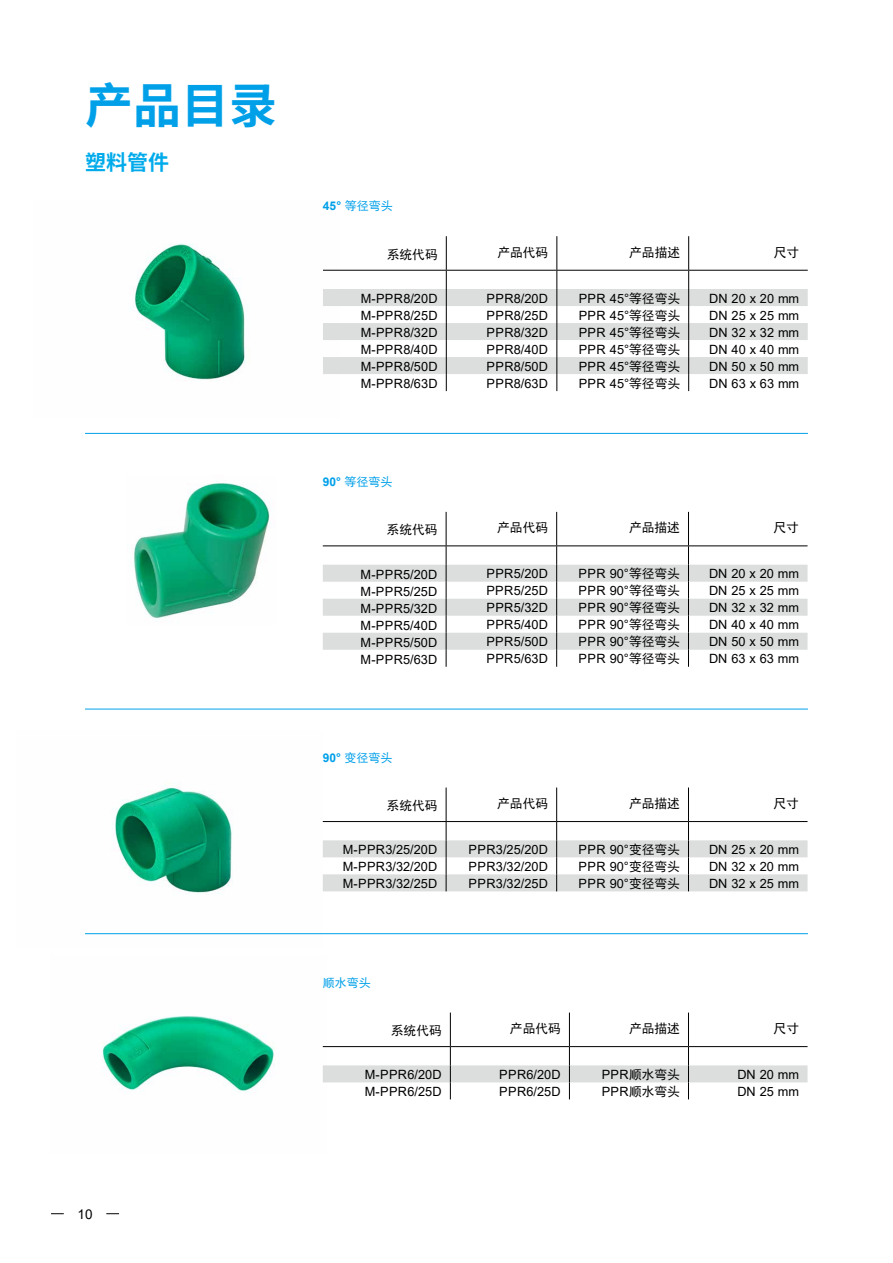
<style>
.page{position:relative;width:893px;height:1263px;background:#fff}
.page>*{position:absolute;margin:0;border:0;box-sizing:border-box;transform-origin:0 0}
.t1{font:700 48px "Noto Sans Hans";color:#00a0e9}
.t2{font:700 21px "Noto Sans Hans";color:#00abeb}
.t3{font:13.5px "Arial";color:#000}
.t4{font:12.75px "Arial";letter-spacing:.02em;color:#000}
.t5{font:12.75px "Sim Hei";color:#000}
.t6{font:12px "Sim Hei";color:#00a0e9}
.s1{font-family:"Arial";font-weight:700}
.s2{font-family:"Sim Hei"}
.s3{font-family:"Arial"}
</style>
<div class="page">
<svg style="left:106px;top:1213px;width:13px;height:1px"></svg>
<svg style="left:51px;top:1213px;width:13px;height:1px"></svg>
<img style="left:85px;top:784px;width:237px;height:151px">
<img style="left:130px;top:243px;width:209px;height:138px">
<hr style="left:446px;top:512px;width:1px;height:33px;background:#000">
<hr style="left:556px;top:512px;width:1px;height:33px;background:#000">
<hr style="left:688px;top:512px;width:1px;height:33px;background:#000">
<hr style="left:323px;top:545px;width:123px;height:1px;background:#000">
<hr style="left:446px;top:545px;width:111px;height:1px;background:#000">
<hr style="left:557px;top:545px;width:131px;height:1px;background:#000">
<hr style="left:688px;top:545px;width:119px;height:1px;background:#000">
<svg style="left:323px;top:546px;width:484px;height:121px"></svg>
<hr style="left:446px;top:236px;width:1px;height:34px;background:#000">
<hr style="left:556px;top:236px;width:1px;height:34px;background:#000">
<hr style="left:688px;top:236px;width:1px;height:34px;background:#000">
<hr style="left:323px;top:270px;width:123px;height:1px;background:#000">
<hr style="left:446px;top:270px;width:111px;height:1px;background:#000">
<hr style="left:557px;top:270px;width:132px;height:1px;background:#000">
<hr style="left:689px;top:270px;width:119px;height:1px;background:#000">
<svg style="left:323px;top:271px;width:485px;height:120px"></svg>
<hr style="left:85px;top:433px;width:723px;height:1px;background:#00a0e9">
<hr style="left:85px;top:709px;width:723px;height:1px;background:#00a0e9">
<hr style="left:85px;top:933px;width:723px;height:1px;background:#00a0e9">
<hr style="left:446px;top:787px;width:1px;height:34px;background:#000">
<hr style="left:556px;top:787px;width:1px;height:34px;background:#000">
<hr style="left:688px;top:787px;width:1px;height:34px;background:#000">
<hr style="left:323px;top:821px;width:123px;height:1px;background:#000">
<hr style="left:446px;top:821px;width:111px;height:1px;background:#000">
<hr style="left:557px;top:821px;width:131px;height:1px;background:#000">
<hr style="left:688px;top:821px;width:119px;height:1px;background:#000">
<svg style="left:323px;top:822px;width:484px;height:69px"></svg>
<img style="left:102px;top:1016px;width:221px;height:77px">
<hr style="left:450px;top:1012px;width:1px;height:34px;background:#000">
<hr style="left:569px;top:1012px;width:1px;height:34px;background:#000">
<hr style="left:688px;top:1012px;width:1px;height:34px;background:#000">
<hr style="left:323px;top:1046px;width:127px;height:1px;background:#000">
<hr style="left:450px;top:1046px;width:119px;height:1px;background:#000">
<hr style="left:569px;top:1046px;width:119px;height:1px;background:#000">
<hr style="left:688px;top:1046px;width:119px;height:1px;background:#000">
<svg style="left:323px;top:1047px;width:484px;height:52px"></svg>
<img style="left:133px;top:483px;width:137px;height:136px">
<h1 class="t1" style="left:85px;top:79px;width:193px">产品目录</h1>
<h2 class="t2" style="left:85px;top:150px;width:85px">塑料管件</h2>
<p class="t3" style="left:78px;top:1204px;width:17px">10</p>
<p class="t6" style="left:323px;top:200px;width:71px"><span class="s1">45°</span> 等径弯头</p>
<p class="t5" style="left:387px;top:248px;width:52px">系统代码</p>
<p class="t5" style="left:497px;top:246px;width:52px">产品代码</p>
<p class="t5" style="left:629px;top:246px;width:52px">产品描述</p>
<p class="t5" style="left:774px;top:246px;width:27px">尺寸</p>
<p class="t4" style="left:361px;top:290px;width:78px">M-PPR8/20D</p>
<p class="t4" style="left:487px;top:289px;width:63px">PPR8/20D</p>
<p class="t4" style="left:579px;top:289px;width:103px">PPR 45°<span class="s2">等径弯头</span></p>
<p class="t4" style="left:709px;top:289px;width:91px">DN 20 x 20 mm</p>
<p class="t4" style="left:361px;top:307px;width:78px">M-PPR8/25D</p>
<p class="t4" style="left:487px;top:306px;width:63px">PPR8/25D</p>
<p class="t4" style="left:579px;top:306px;width:103px">PPR 45°<span class="s2">等径弯头</span></p>
<p class="t4" style="left:709px;top:306px;width:91px">DN 25 x 25 mm</p>
<p class="t4" style="left:361px;top:324px;width:78px">M-PPR8/32D</p>
<p class="t4" style="left:487px;top:323px;width:63px">PPR8/32D</p>
<p class="t4" style="left:579px;top:323px;width:103px">PPR 45°<span class="s2">等径弯头</span></p>
<p class="t4" style="left:709px;top:323px;width:91px">DN 32 x 32 mm</p>
<p class="t4" style="left:361px;top:341px;width:78px">M-PPR8/40D</p>
<p class="t4" style="left:487px;top:340px;width:63px">PPR8/40D</p>
<p class="t4" style="left:579px;top:340px;width:103px">PPR 45°<span class="s2">等径弯头</span></p>
<p class="t4" style="left:709px;top:340px;width:91px">DN 40 x 40 mm</p>
<p class="t4" style="left:361px;top:358px;width:78px">M-PPR8/50D</p>
<p class="t4" style="left:487px;top:357px;width:63px">PPR8/50D</p>
<p class="t4" style="left:579px;top:357px;width:103px">PPR 45°<span class="s2">等径弯头</span></p>
<p class="t4" style="left:709px;top:357px;width:91px">DN 50 x 50 mm</p>
<p class="t4" style="left:361px;top:375px;width:78px">M-PPR8/63D</p>
<p class="t4" style="left:487px;top:374px;width:63px">PPR8/63D</p>
<p class="t4" style="left:579px;top:374px;width:103px">PPR 45°<span class="s2">等径弯头</span></p>
<p class="t4" style="left:709px;top:374px;width:91px">DN 63 x 63 mm</p>
<p class="t6" style="left:323px;top:476px;width:71px"><span class="s1">90°</span> 等径弯头</p>
<p class="t5" style="left:387px;top:523px;width:52px">系统代码</p>
<p class="t5" style="left:497px;top:521px;width:52px">产品代码</p>
<p class="t5" style="left:629px;top:521px;width:52px">产品描述</p>
<p class="t5" style="left:774px;top:521px;width:27px">尺寸</p>
<p class="t4" style="left:360px;top:565px;width:78px">M-PPR5/20D</p>
<p class="t4" style="left:486px;top:565px;width:63px">PPR5/20D</p>
<p class="t4" style="left:578px;top:565px;width:103px">PPR 90°<span class="s2">等径弯头</span></p>
<p class="t4" style="left:709px;top:565px;width:91px">DN 20 x 20 mm</p>
<p class="t4" style="left:360px;top:582px;width:78px">M-PPR5/25D</p>
<p class="t4" style="left:486px;top:582px;width:63px">PPR5/25D</p>
<p class="t4" style="left:578px;top:582px;width:103px">PPR 90°<span class="s2">等径弯头</span></p>
<p class="t4" style="left:709px;top:582px;width:91px">DN 25 x 25 mm</p>
<p class="t4" style="left:360px;top:599px;width:78px">M-PPR5/32D</p>
<p class="t4" style="left:486px;top:599px;width:63px">PPR5/32D</p>
<p class="t4" style="left:578px;top:599px;width:103px">PPR 90°<span class="s2">等径弯头</span></p>
<p class="t4" style="left:709px;top:599px;width:91px">DN 32 x 32 mm</p>
<p class="t4" style="left:360px;top:616px;width:78px">M-PPR5/40D</p>
<p class="t4" style="left:486px;top:616px;width:63px">PPR5/40D</p>
<p class="t4" style="left:578px;top:616px;width:103px">PPR 90°<span class="s2">等径弯头</span></p>
<p class="t4" style="left:709px;top:616px;width:91px">DN 40 x 40 mm</p>
<p class="t4" style="left:360px;top:633px;width:78px">M-PPR5/50D</p>
<p class="t4" style="left:486px;top:633px;width:63px">PPR5/50D</p>
<p class="t4" style="left:578px;top:633px;width:103px">PPR 90°<span class="s2">等径弯头</span></p>
<p class="t4" style="left:709px;top:633px;width:91px">DN 50 x 50 mm</p>
<p class="t4" style="left:360px;top:650px;width:78px">M-PPR5/63D</p>
<p class="t4" style="left:486px;top:650px;width:63px">PPR5/63D</p>
<p class="t4" style="left:578px;top:650px;width:103px">PPR 90°<span class="s2">等径弯头</span></p>
<p class="t4" style="left:709px;top:650px;width:91px">DN 63 x 63 mm</p>
<p class="t6" style="left:323px;top:751px;width:71px"><span class="s1">90°</span> 变径弯头</p>
<p class="t5" style="left:387px;top:799px;width:52px">系统代码</p>
<p class="t5" style="left:497px;top:797px;width:52px">产品代码</p>
<p class="t5" style="left:629px;top:797px;width:52px">产品描述</p>
<p class="t5" style="left:774px;top:797px;width:27px">尺寸</p>
<p class="t4" style="left:343px;top:841px;width:96px">M-PPR3/25/20D</p>
<p class="t4" style="left:469px;top:841px;width:81px">PPR3/25/20D</p>
<p class="t4" style="left:578px;top:841px;width:103px">PPR 90°<span class="s2">变径弯头</span></p>
<p class="t4" style="left:709px;top:841px;width:91px">DN 25 x 20 mm</p>
<p class="t4" style="left:343px;top:858px;width:96px">M-PPR3/32/20D</p>
<p class="t4" style="left:469px;top:858px;width:81px">PPR3/32/20D</p>
<p class="t4" style="left:578px;top:858px;width:103px">PPR 90°<span class="s2">变径弯头</span></p>
<p class="t4" style="left:709px;top:858px;width:91px">DN 32 x 20 mm</p>
<p class="t4" style="left:343px;top:875px;width:96px">M-PPR3/32/25D</p>
<p class="t4" style="left:469px;top:875px;width:81px">PPR3/32/25D</p>
<p class="t4" style="left:578px;top:875px;width:103px">PPR 90°<span class="s2">变径弯头</span></p>
<p class="t4" style="left:709px;top:875px;width:91px">DN 32 x 25 mm</p>
<p class="t6" style="left:323px;top:976px;width:49px">顺水弯头</p>
<p class="t5" style="left:391px;top:1024px;width:52px">系统代码</p>
<p class="t5" style="left:510px;top:1022px;width:52px">产品代码</p>
<p class="t5" style="left:629px;top:1022px;width:52px">产品描述</p>
<p class="t5" style="left:774px;top:1022px;width:27px">尺寸</p>
<p class="t4" style="left:365px;top:1066px;width:78px">M-PPR6/20D</p>
<p class="t4" style="left:499px;top:1066px;width:63px">PPR6/20D</p>
<p class="t5" style="left:602px;top:1068px;width:80px"><span class="s3">PPR</span>顺水弯头</p>
<p class="t4" style="left:737px;top:1066px;width:63px">DN 20 mm</p>
<p class="t4" style="left:365px;top:1083px;width:78px">M-PPR6/25D</p>
<p class="t4" style="left:499px;top:1083px;width:63px">PPR6/25D</p>
<p class="t5" style="left:602px;top:1085px;width:80px"><span class="s3">PPR</span>顺水弯头</p>
<p class="t4" style="left:737px;top:1083px;width:63px">DN 25 mm</p>
</div>
